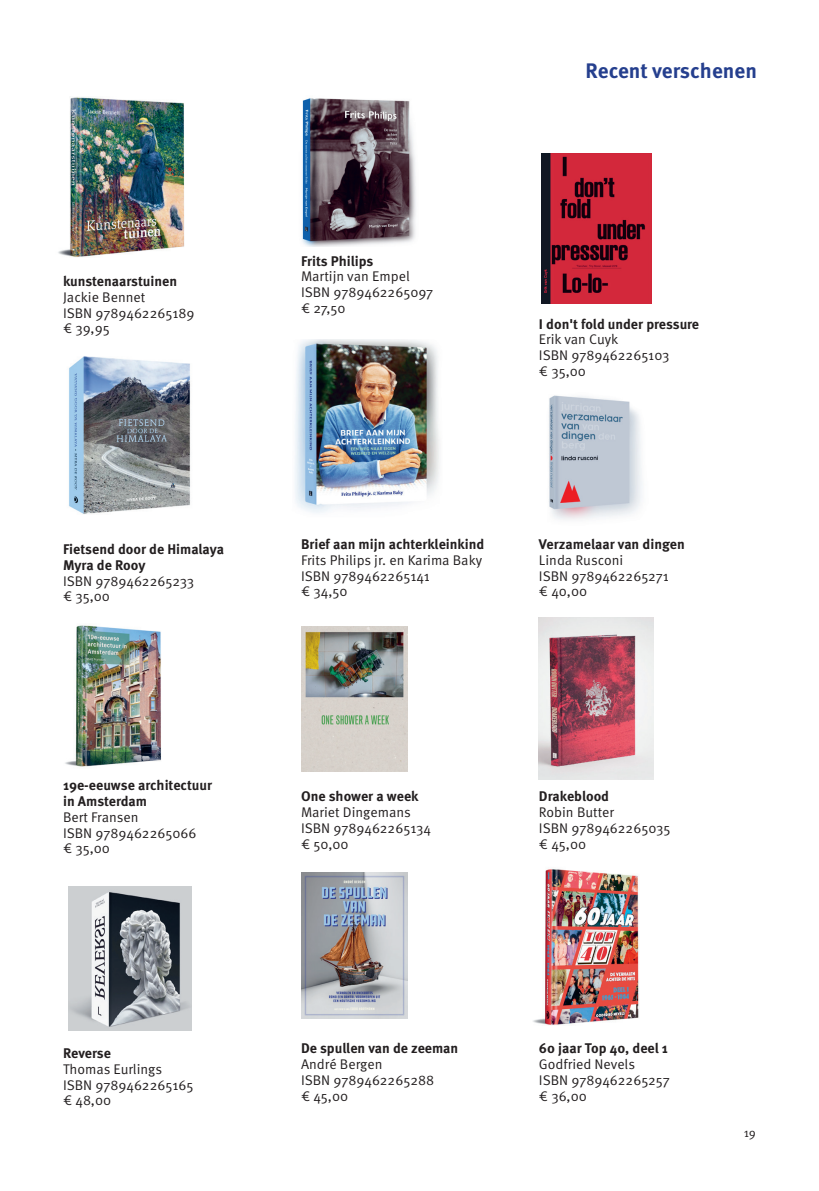
<style>
.page{position:relative;width:819px;height:1191px;background:#fff}
.page>*{position:absolute;margin:0;border:0;box-sizing:border-box;transform-origin:0 0}
.t1{font:700 21px "Meta Pro";color:#253f8e}
.t2{font:14px/15.8px "Meta Pro Norm";color:#231f20}
.t3{font:700 14px/15.8px "Meta Pro";color:#231f20}
.t4{font:12.25px "Meta Pro Norm";color:#231f20}
</style>
<div class="page">
<img style="left:301px;top:627px;width:107px;height:144px">
<img style="left:541px;top:153px;width:111px;height:150px">
<img style="left:549px;top:395px;width:93px;height:125px">
<img style="left:538px;top:617px;width:115px;height:163px">
<img style="left:533px;top:869px;width:106px;height:156px">
<img style="left:301px;top:873px;width:106px;height:145px">
<img style="left:58px;top:97px;width:127px;height:160px">
<img style="left:69px;top:356px;width:122px;height:158px">
<img style="left:65px;top:625px;width:96px;height:142px">
<img style="left:301px;top:98px;width:115px;height:149px">
<img style="left:295px;top:339px;width:144px;height:174px">
<img style="left:69px;top:887px;width:123px;height:143px">
<p class="t3" style="left:63px;top:272px;width:116px">kunstenaarstuinen</p>
<p class="t2" style="left:63px;top:288px;width:133px">Jackie Bennet<br>ISBN 9789462265189 € 39,95</p>
<p class="t3" style="left:63px;top:540px;width:162px">Fietsend door de Himalaya<br>Myra de Rooy</p>
<p class="t2" style="left:63px;top:572px;width:133px">ISBN 9789462265233 € 35,00</p>
<p class="t3" style="left:63px;top:776px;width:150px">19e-eeuwse architectuur in Amsterdam</p>
<p class="t2" style="left:63px;top:808px;width:135px">Bert Fransen<br>ISBN 9789462265066 € 35,00</p>
<p class="t3" style="left:63px;top:1044px;width:49px">Reverse</p>
<p class="t2" style="left:63px;top:1060px;width:132px">Thomas Eurlings<br>ISBN 9789462265165 € 48,00</p>
<h1 class="t1" style="left:585px;top:54px;width:173px">Recent verschenen</h1>
<p class="t3" style="left:301px;top:252px;width:74px">Frits Philips</p>
<p class="t2" style="left:301px;top:268px;width:134px">Martijn van Empel<br>ISBN 9789462265097 € 27,50</p>
<p class="t3" style="left:539px;top:315px;width:162px">I don't fold under pressure</p>
<p class="t2" style="left:539px;top:331px;width:132px">Erik van Cuyk<br>ISBN 9789462265103 € 35,00</p>
<p class="t3" style="left:301px;top:535px;width:185px">Brief aan mijn achterkleinkind</p>
<p class="t2" style="left:301px;top:551px;width:183px">Frits Philips jr. en Karima Baky<br>ISBN 9789462265141<br>€ 34,50</p>
<p class="t3" style="left:539px;top:535px;width:147px">Verzamelaar van dingen</p>
<p class="t2" style="left:539px;top:551px;width:131px">Linda Rusconi<br>ISBN 9789462265271 € 40,00</p>
<p class="t3" style="left:301px;top:787px;width:119px">One shower a week</p>
<p class="t2" style="left:301px;top:803px;width:132px">Mariet Dingemans<br>ISBN 9789462265134 € 50,00</p>
<p class="t3" style="left:539px;top:787px;width:72px">Drakeblood</p>
<p class="t2" style="left:539px;top:803px;width:133px">Robin Butter<br>ISBN 9789462265035 € 45,00</p>
<p class="t3" style="left:301px;top:1039px;width:159px">De spullen van de zeeman</p>
<p class="t2" style="left:301px;top:1055px;width:135px">André Bergen<br>ISBN 9789462265288 € 45,00</p>
<p class="t3" style="left:539px;top:1039px;width:130px">60 jaar Top 40, deel 1</p>
<p class="t2" style="left:539px;top:1055px;width:132px">Godfried Nevels<br>ISBN 9789462265257 € 36,00</p>
<p class="t4" style="left:743px;top:1123px;width:14px">19</p>
</div>
